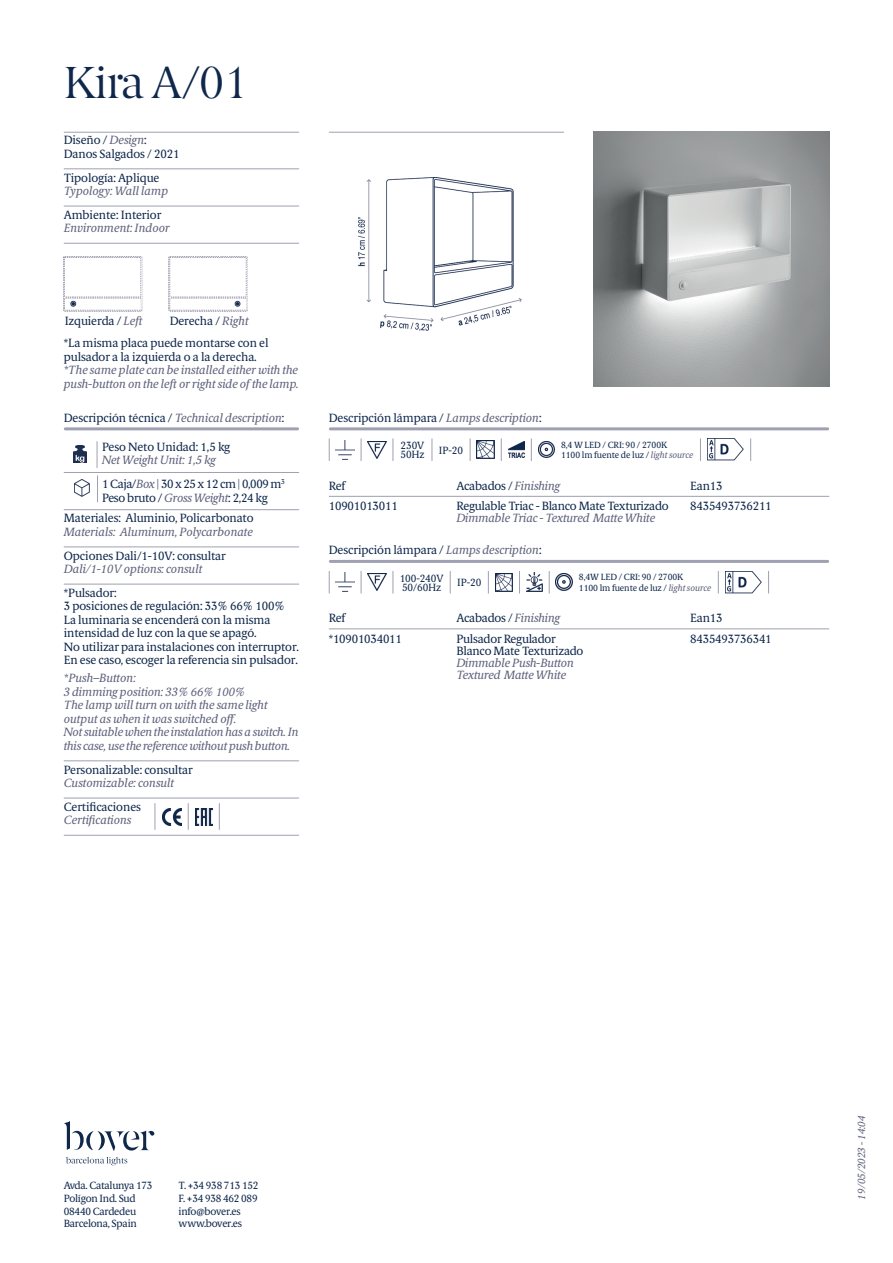
<style>
.page{position:relative;width:893px;height:1263px;background:#fff}
.page>*{position:absolute;margin:0;border:0;box-sizing:border-box;transform-origin:0 0}
.t1{font:45px "Berlingske Serif";letter-spacing:-.025em;color:#0e274b}
.t2{font:12px/13.5px "Berlingske Serif Tx";letter-spacing:-.01em;color:#0e274b}
.t3{font:italic 12px/13.5px "Berlingske Serif Tx";letter-spacing:-.01em;color:#5f627c}
.t4{font:12px/23.7px "Berlingske Serif Tx";letter-spacing:-.035em;color:#0e274b}
.t5{font:10.5px/12.8px "Berlingske Serif Tx";letter-spacing:-.025em;color:#0e274b}
.t6{font:italic 10.5px "Berlingske Serif Tx";letter-spacing:-.01em;color:#5f627c}
.t7{font:9px/10.8px "Berlingske Serif Tx";letter-spacing:-.01em;color:#0e274b}
.s1{font-style:italic;color:#5f627c}
</style>
<div class="page">
<hr style="left:64px;top:168px;width:235px;height:1px;background:#9fa0b1">
<hr style="left:64px;top:206px;width:235px;height:1px;background:#9fa0b1">
<hr style="left:64px;top:243px;width:235px;height:1px;background:#9fa0b1">
<hr style="left:64px;top:132px;width:235px;height:1px;background:#9fa0b1">
<hr style="left:64px;top:472px;width:235px;height:1px;background:#9fa0b1">
<hr style="left:64px;top:509px;width:235px;height:1px;background:#9fa0b1">
<hr style="left:64px;top:546px;width:235px;height:1px;background:#9fa0b1">
<hr style="left:64px;top:584px;width:235px;height:1px;background:#9fa0b1">
<hr style="left:64px;top:760px;width:235px;height:1px;background:#9fa0b1">
<hr style="left:64px;top:798px;width:235px;height:1px;background:#9fa0b1">
<hr style="left:64px;top:835px;width:235px;height:1px;background:#9fa0b1">
<img style="left:74px;top:446px;width:13px;height:17px">
<svg style="left:97px;top:442px;width:1px;height:26px"></svg>
<img style="left:74px;top:480px;width:15px;height:17px">
<svg style="left:97px;top:476px;width:1px;height:26px"></svg>
<svg style="left:155px;top:803px;width:1px;height:26px"></svg>
<img style="left:162px;top:809px;width:19px;height:17px">
<svg style="left:188px;top:803px;width:1px;height:26px"></svg>
<img style="left:195px;top:809px;width:17px;height:17px">
<svg style="left:219px;top:803px;width:1px;height:26px"></svg>
<hr style="left:65px;top:427px;width:233px;height:3px;background:#9fa0b1">
<img style="left:358px;top:177px;width:164px;height:154px">
<hr style="left:329px;top:132px;width:235px;height:1px;background:#9fa0b1">
<svg style="left:549px;top:571px;width:1px;height:22px"></svg>
<svg style="left:450px;top:571px;width:1px;height:22px"></svg>
<svg style="left:488px;top:571px;width:1px;height:22px"></svg>
<svg style="left:519px;top:571px;width:1px;height:22px"></svg>
<svg style="left:393px;top:571px;width:1px;height:22px"></svg>
<svg style="left:329px;top:571px;width:1px;height:22px"></svg>
<svg style="left:361px;top:571px;width:1px;height:22px"></svg>
<img style="left:368px;top:574px;width:18px;height:17px">
<img style="left:336px;top:573px;width:18px;height:19px">
<svg style="left:718px;top:571px;width:1px;height:22px"></svg>
<svg style="left:768px;top:571px;width:1px;height:22px"></svg>
<img style="left:556px;top:574px;width:16px;height:16px">
<hr style="left:330px;top:560px;width:498px;height:3px;background:#9fa0b1">
<svg style="left:470px;top:439px;width:1px;height:22px"></svg>
<svg style="left:501px;top:439px;width:1px;height:22px"></svg>
<svg style="left:432px;top:439px;width:1px;height:22px"></svg>
<svg style="left:393px;top:439px;width:1px;height:22px"></svg>
<svg style="left:329px;top:439px;width:1px;height:22px"></svg>
<svg style="left:361px;top:439px;width:1px;height:22px"></svg>
<img style="left:368px;top:441px;width:18px;height:17px">
<img style="left:336px;top:440px;width:18px;height:19px">
<svg style="left:700px;top:439px;width:1px;height:22px"></svg>
<svg style="left:750px;top:439px;width:1px;height:22px"></svg>
<img style="left:538px;top:441px;width:17px;height:17px">
<svg style="left:531px;top:439px;width:1px;height:22px"></svg>
<hr style="left:330px;top:427px;width:498px;height:3px;background:#9fa0b1">
<img style="left:508px;top:442px;width:17px;height:16px">
<img style="left:526px;top:573px;width:16px;height:19px">
<img style="left:477px;top:441px;width:17px;height:17px">
<img style="left:495px;top:573px;width:18px;height:18px">
<img style="left:64px;top:256px;width:184px;height:55px">
<img style="left:707px;top:439px;width:37px;height:21px">
<img style="left:725px;top:571px;width:37px;height:22px">
<img style="left:594px;top:132px;width:235px;height:255px">
<svg style="left:66px;top:1157px;width:61px;height:8px"></svg>
<svg style="left:64px;top:1121px;width:90px;height:29px"></svg>
<hr style="left:329px;top:628px;width:500px;height:1px;background:#9fa0b1">
<hr style="left:329px;top:496px;width:500px;height:1px;background:#9fa0b1">
<h1 class="t1" style="left:64px;top:53px;width:187px">Kira A/01</h1>
<p class="t2" style="left:64px;top:133px;width:117px">Diseño / <span class="s1">Design</span>:<br>Danos Salgados / 2021</p>
<p class="t2" style="left:64px;top:171px;width:97px">Tipología: Aplique</p>
<p class="t3" style="left:64px;top:184px;width:106px">Typology: Wall lamp</p>
<p class="t2" style="left:64px;top:208px;width:99px">Ambiente: Interior</p>
<p class="t3" style="left:64px;top:221px;width:108px">Environment: Indoor</p>
<p class="t2" style="left:64px;top:309px;width:206px;line-height:22.4px;text-indent:106px">Derecha / <span class="s1">Right<br></span>*La misma placa puede montarse con el</p>
<p class="t2" style="left:64px;top:350px;width:195px">pulsador a la izquierda o a la derecha.</p>
<p class="t3" style="left:64px;top:363px;width:237px">*The same plate can be installed either with the push-button on the left or right side of the lamp.</p>
<p class="t2" style="left:65px;top:314px;width:81px">Izquierda / <span class="s1">Left</span></p>
<p class="t2" style="left:64px;top:411px;width:222px">Descripción técnica / <span class="s1">Technical description</span>:</p>
<p class="t2" style="left:102px;top:440px;width:130px">Peso Neto Unidad: 1,5 kg</p>
<p class="t4" style="left:102px;top:448px;width:184px"><span class="s1">Net Weight Unit: 1,5 kg<br></span>1 Caja/<span class="s1">Box</span> | 30 x 25 x 12 cm | 0,009 m<sup>3</sup></p>
<p class="t2" style="left:64px;top:487px;width:205px;line-height:20.7px;text-indent:38px">Peso bruto / <span class="s1">Gross Weight</span>: 2,24 kg<br>Materiales: Aluminio, Policarbonato</p>
<p class="t3" style="left:64px;top:525px;width:191px">Materials: Aluminum, Polycarbonate</p>
<p class="t2" style="left:64px;top:549px;width:164px">Opciones Dali/1-10V: consultar</p>
<p class="t3" style="left:64px;top:562px;width:140px">Dali/1-10V options: consult</p>
<p class="t2" style="left:64px;top:586px;width:237px">*Pulsador:<br>3 posiciones de regulación: 33% 66% 100% La luminaria se encenderá con la misma intensidad de luz con la que se apagó.<br>No utilizar para instalaciones con interruptor.<br>En ese caso, escoger la referencia sin pulsador.</p>
<p class="t3" style="left:64px;top:671px;width:236px">*Push–Button:<br>3 dimming position: 33% 66% 100%<br>The lamp will turn on with the same light output as when it was switched off.<br>Not suitable when the instalation has a switch. In this case, use the reference without push button.</p>
<p class="t2" style="left:64px;top:762px;width:131px">Personalizable: consultar</p>
<p class="t3" style="left:64px;top:776px;width:112px">Customizable: consult</p>
<p class="t2" style="left:64px;top:800px;width:79px">Certificaciones</p>
<p class="t3" style="left:64px;top:813px;width:69px">Certifications</p>
<p class="t2" style="left:329px;top:411px;width:214px">Descripción lámpara / <span class="s1">Lamps description</span>:</p>
<p class="t5" style="left:400px;top:441px;width:26px;line-height:9px">230V<br>50Hz</p>
<p class="t5" style="left:439px;top:444px;width:26px">IP-20</p>
<p class="t7" style="left:561px;top:439px;width:134px">8,4 W LED / CRI: 90 / 2700K<br>1100 lm fuente de luz / <span class="s1">light source</span></p>
<p class="t2" style="left:329px;top:479px;width:18px">Ref</p>
<p class="t2" style="left:456px;top:479px;width:105px">Acabados / <span class="s1">Finishing</span></p>
<p class="t2" style="left:690px;top:479px;width:34px">Ean13</p>
<p class="t2" style="left:329px;top:499px;width:71px">10901013011</p>
<p class="t2" style="left:456px;top:499px;width:214px">Regulable Triac - Blanco Mate Texturizado</p>
<p class="t2" style="left:690px;top:499px;width:83px">8435493736211</p>
<p class="t3" style="left:456px;top:511px;width:200px">Dimmable Triac - Textured Matte White</p>
<p class="t2" style="left:329px;top:543px;width:214px">Descripción lámpara / <span class="s1">Lamps description</span>:</p>
<p class="t5" style="left:457px;top:576px;width:26px">IP-20</p>
<p class="t5" style="left:400px;top:573px;width:45px;line-height:9px">100-240V<br>50/60Hz</p>
<p class="t7" style="left:579px;top:572px;width:134px">8,4W LED / CRI: 90 / 2700K<br>1100 lm fuente de luz / <span class="s1">light source</span></p>
<p class="t2" style="left:329px;top:611px;width:18px">Ref</p>
<p class="t2" style="left:456px;top:611px;width:105px">Acabados / <span class="s1">Finishing</span></p>
<p class="t2" style="left:690px;top:611px;width:34px">Ean13</p>
<p class="t2" style="left:329px;top:632px;width:75px">*10901034011</p>
<p class="t2" style="left:456px;top:632px;width:101px">Pulsador Regulador</p>
<p class="t2" style="left:690px;top:632px;width:83px">8435493736341</p>
<p class="t2" style="left:456px;top:644px;width:129px">Blanco Mate Texturizado</p>
<p class="t3" style="left:456px;top:656px;width:119px;line-height:12px">Dimmable Push-Button<br>Textured Matte White</p>
<p class="t5" style="left:64px;top:1179px;width:90px">Avda. Catalunya 173<br>Polígon Ind. Sud<br>08440 Cardedeu<br>Barcelona, Spain</p>
<p class="t5" style="left:179px;top:1179px;width:81px">T. +34 938 713 152<br>F. +34 938 462 089 info@bover.es www.bover.es</p>
<p class="t6" style="left:854px;top:1199px;width:86px;rotate:-90deg">19/05/2023 - 14:04</p>
</div>
